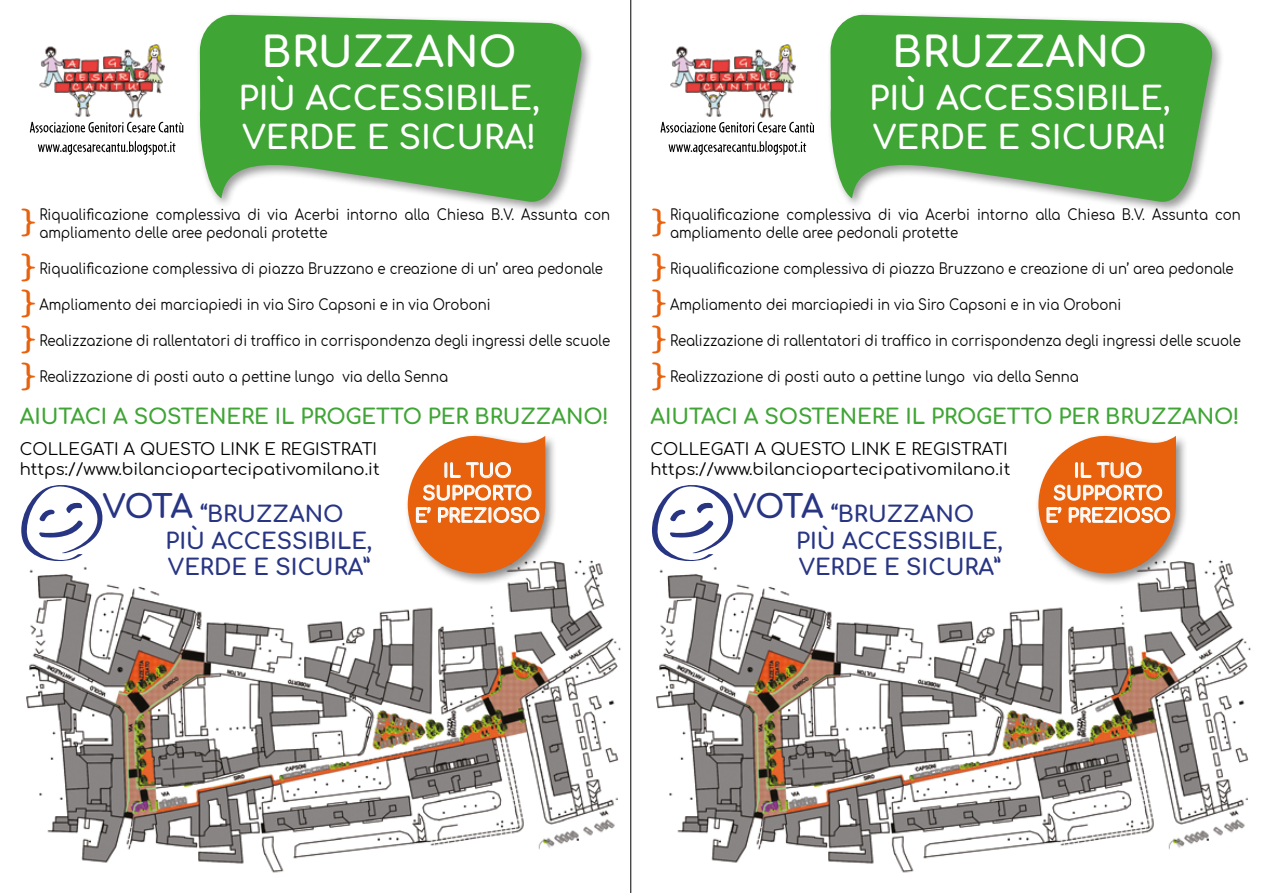
<style>
.page{position:relative;width:1263px;height:893px;background:#fff}
.page>*{position:absolute;margin:0;border:0;box-sizing:border-box;transform-origin:0 0}
.t1{font:700 41.55px "Comfortaa";color:#fff}
.t2{font:700 32.4px/39px "Comfortaa";color:#fff}
.t3{font:700 31.95px "Comfortaa";color:#283583}
.t4{font:27.45px "Comfortaa";color:#e8610d;scale:1.56 1}
.t5{font:700 22.2px/26.7px "Comfortaa";color:#283583}
.t6{font:700 21px "Comfortaa";letter-spacing:-.005em;color:#3fa535}
.t7{font:700 18.75px/22.5px "Comfortaa";color:#fff;text-align:center}
.t8{font:16.5px/19.8px "Comfortaa";color:#000}
.t9{font:15px/18px "Comfortaa";color:#000;scale:.89 1}
</style>
<div class="page">
<img style="left:26px;top:429px;width:1225px;height:464px">
<div style="left:196px;top:11px;width:397px;height:203px;background:#000;opacity:.4"></div>
<svg style="left:199px;top:14px;width:386px;height:190px;background:#5eb256"></svg>
<div style="left:827px;top:11px;width:397px;height:203px;background:#000;opacity:.4"></div>
<svg style="left:829px;top:14px;width:386px;height:190px;background:#5eb156"></svg>
<svg style="left:38px;top:141px;width:138px;height:14px"></svg>
<svg style="left:30px;top:122px;width:153px;height:11px"></svg>
<svg style="left:668px;top:141px;width:138px;height:14px"></svg>
<svg style="left:660px;top:122px;width:154px;height:11px"></svg>
<img style="left:39px;top:44px;width:126px;height:74px">
<img style="left:670px;top:44px;width:126px;height:74px">
<svg style="left:21px;top:479px;width:84px;height:87px"></svg>
<svg style="left:647px;top:479px;width:88px;height:87px"></svg>
<div style="left:404px;top:432px;width:154px;height:154px;background:#000;opacity:.45"></div>
<div style="left:1034px;top:432px;width:154px;height:154px;background:#000;opacity:.45"></div>
<svg style="left:408px;top:432px;width:137px;height:141px;background:#ea874a"></svg>
<svg style="left:1038px;top:432px;width:138px;height:141px;background:#ea884b"></svg>
<hr style="left:630px;top:0;width:1px;height:893px;background:#000">
<h1 class="t1" style="left:262px;top:14px;width:257px">BRUZZANO</h1>
<h1 class="t1" style="left:892px;top:14px;width:257px">BRUZZANO</h1>
<h2 class="t2" style="left:238px;top:74px;width:303px">PIÙ ACCESSIBILE,<br>VERDE E SICURA!</h2>
<h2 class="t2" style="left:869px;top:74px;width:303px">PIÙ ACCESSIBILE,<br>VERDE E SICURA!</h2>
<p class="t9" style="left:39px;top:204px;width:643px">Riqualificazione complessiva di via Acerbi intorno alla Chiesa B.V. Assunta con ampliamento delle aree pedonali protette</p>
<p class="t9" style="left:39px;top:258px;width:635px">Riqualificazione complessiva di piazza Bruzzano e creazione di un’ area pedonale</p>
<p class="t9" style="left:39px;top:294px;width:508px">Ampliamento dei marciapiedi in via Siro Capsoni e in via Oroboni</p>
<p class="t9" style="left:39px;top:330px;width:643px">Realizzazione di rallentatori di traffico in corrispondenza degli ingressi delle scuole</p>
<p class="t9" style="left:39px;top:366px;width:461px">Realizzazione di posti auto a pettine lungo via della Senna</p>
<p class="t9" style="left:670px;top:204px;width:643px">Riqualificazione complessiva di via Acerbi intorno alla Chiesa B.V. Assunta con ampliamento delle aree pedonali protette</p>
<p class="t9" style="left:670px;top:258px;width:635px">Riqualificazione complessiva di piazza Bruzzano e creazione di un’ area pedonale</p>
<p class="t9" style="left:670px;top:294px;width:508px">Ampliamento dei marciapiedi in via Siro Capsoni e in via Oroboni</p>
<p class="t9" style="left:670px;top:330px;width:643px">Realizzazione di rallentatori di traffico in corrispondenza degli ingressi delle scuole</p>
<p class="t9" style="left:670px;top:366px;width:461px">Realizzazione di posti auto a pettine lungo via della Senna</p>
<h3 class="t4" style="left:21px;top:195px;width:12px">}</h3>
<h3 class="t4" style="left:652px;top:195px;width:12px">}</h3>
<h3 class="t4" style="left:21px;top:240px;width:12px">}</h3>
<h3 class="t4" style="left:652px;top:240px;width:12px">}</h3>
<h3 class="t4" style="left:21px;top:276px;width:12px">}</h3>
<h3 class="t4" style="left:652px;top:276px;width:12px">}</h3>
<h3 class="t4" style="left:21px;top:313px;width:12px">}</h3>
<h3 class="t4" style="left:652px;top:313px;width:12px">}</h3>
<h3 class="t4" style="left:21px;top:349px;width:12px">}</h3>
<h3 class="t4" style="left:652px;top:349px;width:12px">}</h3>
<h3 class="t6" style="left:20px;top:397px;width:590px">AIUTACI A SOSTENERE IL PROGETTO PER BRUZZANO!</h3>
<h3 class="t6" style="left:650px;top:397px;width:590px">AIUTACI A SOSTENERE IL PROGETTO PER BRUZZANO!</h3>
<p class="t8" style="left:20px;top:437px;width:361px">COLLEGATI A QUESTO LINK E REGISTRATI https://www.bilanciopartecipativomilano.it</p>
<p class="t8" style="left:650px;top:437px;width:361px">COLLEGATI A QUESTO LINK E REGISTRATI https://www.bilanciopartecipativomilano.it</p>
<h3 class="t5" style="left:102px;top:497px;width:243px"><sup>VOTA</sup> “BRUZZANO</h3>
<h3 class="t3" style="left:733px;top:477px;width:92px">VOTA</h3>
<h3 class="t5" style="left:166px;top:524px;width:208px">PIÙ ACCESSIBILE,<br>VERDE E SICURA”</h3>
<p class="t7" style="left:415px;top:457px;width:127px">IL TUO<br>SUPPORTO<br>E’ PREZIOSO</p>
<p class="t7" style="left:1045px;top:457px;width:127px">IL TUO<br>SUPPORTO<br>E’ PREZIOSO</p>
<h3 class="t5" style="left:796px;top:497px;width:208px;text-align:center">“BRUZZANO<br>PIÙ ACCESSIBILE,<br>VERDE E SICURA”</h3>
</div>
